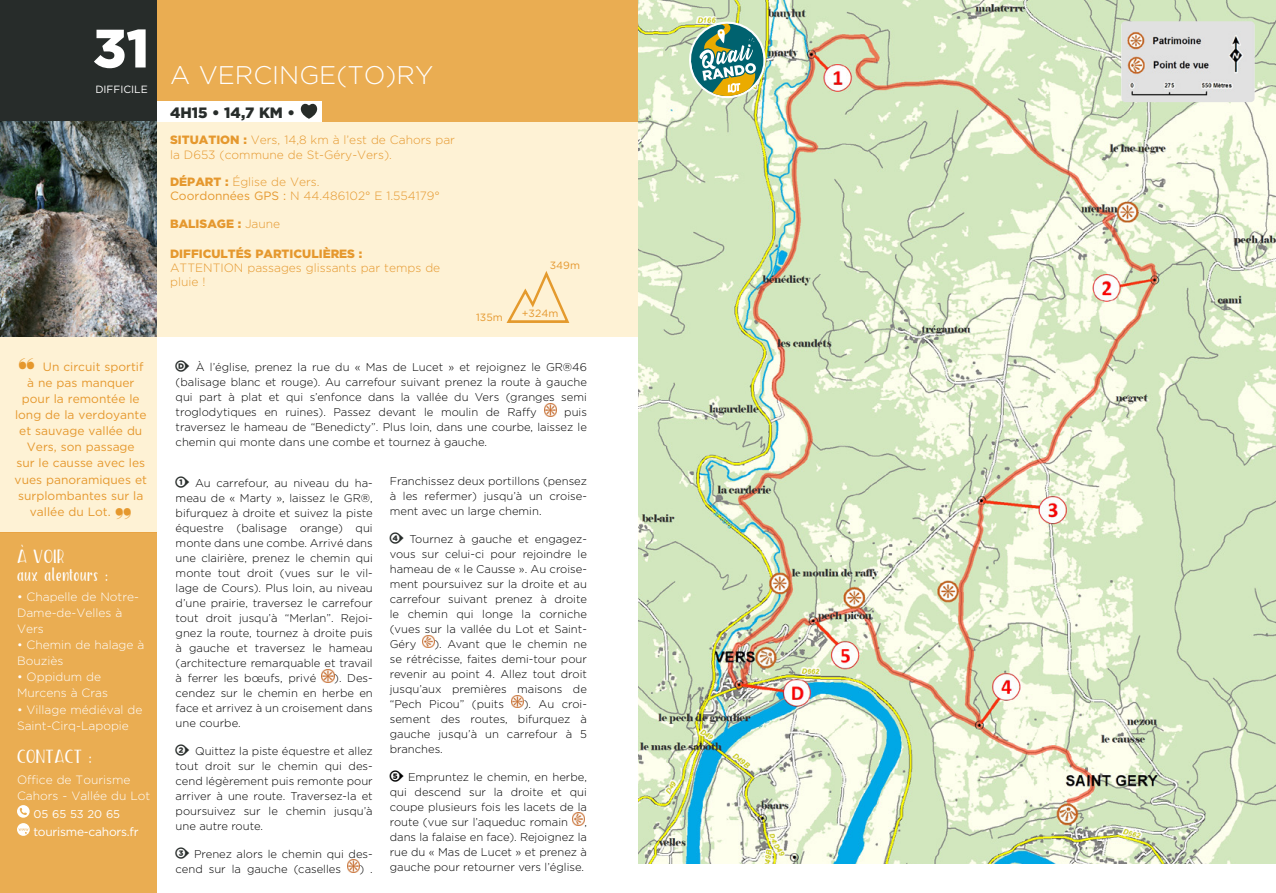
<style>
.page{position:relative;width:1276px;height:893px;background:#fff}
.page>*{position:absolute;margin:0;border:0;box-sizing:border-box;transform-origin:0 0}
.t1{font:900 54px "Gotham HTF";color:#fff}
.t2{font:300 25.5px "Gotham HTF";color:#fff}
.t3{font:900 15px "Gotham HTF";color:#272c2a}
.t4{font:13.5px "The Salvador Condensed";color:#fff}
.t5{font:300 12px/14.4px "Gotham HTF";color:#e5982e}
.t6{font:12px/16px "Gotham HTF";color:#e5982e;text-align:center}
.t7{font:300 12px/16px "Gotham HTF";color:#fff}
.Intro{font:12px "Gotham HTF";letter-spacing:-.02em;color:#fff}
.t8{font:900 12px "Gotham HTF";color:#e5982e}
.Intro-2{font:300 11.25px/15px "Gotham HTF";color:#000;text-align:justify}
.t9{font:11.25px "Gotham HTF";color:#fff}
.t10{font:10.5px "Gotham HTF";color:#e5982e}
.t11{font:10.5px "Gotham HTF";color:#fff}
.s1{font-family:"Arial Unicode MS";font-size:25.5px}
.s2{font-weight:900}
.s3{font-weight:400}
.s4{font-weight:300}
</style>
<div class="page">
<div style="left:0;top:336px;width:157px;height:197px;background:#fef2d5"></div>
<div style="left:0;top:0;width:638px;height:122px;background:#eaad52"></div>
<div style="left:0;top:533px;width:157px;height:360px;background:#eaad52"></div>
<div style="left:157px;top:101px;width:165px;height:21px;background:#fff"></div>
<div style="left:157px;top:122px;width:481px;height:214px;background:#fef2d5"></div>
<div style="left:0;top:0;width:157px;height:122px;background:#272c2a"></div>
<svg style="left:506px;top:271px;width:64px;height:52px"></svg>
<svg style="left:17px;top:805px;width:13px;height:31px"></svg>
<img style="left:0;top:122px;width:157px;height:214px">
<svg style="left:544px;top:403px;width:12px;height:13px"></svg>
<svg style="left:322px;top:669px;width:12px;height:13px"></svg>
<svg style="left:347px;top:860px;width:12px;height:13px"></svg>
<svg style="left:422px;top:635px;width:12px;height:13px"></svg>
<svg style="left:511px;top:695px;width:13px;height:13px"></svg>
<svg style="left:572px;top:813px;width:12px;height:13px"></svg>
<img style="left:638px;top:0;width:638px;height:863px">
<img style="left:1121px;top:21px;width:133px;height:81px">
<svg style="left:301px;top:104px;width:16px;height:15px"></svg>
<img style="left:686px;top:19px;width:82px;height:82px">
<p class="t1" style="left:93px;top:17px;width:58px">31</p>
<p class="t11" style="left:95px;top:84px;width:54px">DIFFICILE</p>
<p class="t6" style="left:15px;top:359px;width:134px"><span class="s1">❝</span> Un circuit sportif à ne pas manquer pour la remontée le long de la verdoyante et sauvage vallée du<br>Vers, son passage<br>sur le causse avec les vues panoramiques et surplombantes sur la vallée du Lot. <span class="s1">❞</span></p>
<p class="t4" style="left:17px;top:550px;width:49px">À VOIR</p>
<p class="t4" style="left:17px;top:568px;width:93px">aux alentours :</p>
<p class="t7" style="left:17px;top:589px;width:124px">• Chapelle de Notre-<br>Dame-de-Velles à<br>Vers</p>
<p class="t7" style="left:17px;top:637px;width:129px">• Chemin de halage à<br>Bouziès</p>
<p class="t7" style="left:17px;top:669px;width:93px">• Oppidum de<br>Murcens à Cras</p>
<p class="t7" style="left:17px;top:701px;width:127px">• Village médiéval de<br>Saint-Cirq-Lapopie</p>
<p class="t4" style="left:17px;top:751px;width:77px">CONTACT :</p>
<p class="t7" style="left:17px;top:771px;width:135px">Office de Tourisme<br>Cahors - Vallée du Lot</p>
<p class="t9" style="left:33px;top:807px;width:88px">05 65 53 20 65</p>
<p class="Intro" style="left:33px;top:825px;width:107px">tourisme-cahors.fr</p>
<p class="t2" style="left:170px;top:61px;width:265px">A VERCINGE(TO)RY</p>
<p class="t3" style="left:170px;top:104px;width:126px">4H15 • 14,7 KM •</p>
<p class="t5" style="left:170px;top:133px;width:286px"><span class="s2">SITUATION :</span> Vers, 14,8 km à l’est de Cahors par la D653 (commune de St-Géry-Vers).</p>
<p class="t5" style="left:170px;top:174px;width:271px"><span class="s2">DÉPART :</span> Église de Vers.<br><span class="s3">Coordonnées GPS :</span> N 44.486102° E 1.554179°</p>
<p class="t8" style="left:170px;top:216px;width:112px">BALISAGE : <span class="s4">Jaune</span></p>
<p class="t5" style="left:170px;top:246px;width:272px"><span class="s2">DIFFICULTÉS PARTICULIÈRES :<br></span>ATTENTION passages glissants par temps de pluie !</p>
<p class="t10" style="left:476px;top:312px;width:28px">135m</p>
<p class="t10" style="left:550px;top:259px;width:32px">349m</p>
<p class="t10" style="left:522px;top:308px;width:38px">+324m</p>
<p class="Intro-2" style="left:176px;top:359px;width:413px;text-indent:20px">À l’église, prenez la rue du « Mas de Lucet » et rejoignez le GR®46 (balisage blanc et rouge). Au carrefour suivant prenez la route à gauche qui part à plat et qui s’enfonce dans la vallée du Vers (granges semi troglodytiques en ruines). Passez devant le moulin de Raffy</p>
<p class="Intro-2" style="left:176px;top:404px;width:413px;text-indent:388px">puis traversez le hameau de “Benedicty”. Plus loin, dans une courbe, laissez le chemin qui monte dans une combe et tournez à gauche.</p>
<p class="Intro-2" style="left:176px;top:476px;width:199px;text-indent:19px">Au carrefour, au niveau du ha&shy;meau de « Marty », laissez le GR®, bifurquez à droite et suivez la piste équestre (balisage orange) qui monte dans une combe. Arrivé dans une clairière, prenez le chemin qui monte tout droit (vues sur le vil&shy;lage de Cours). Plus loin, au niveau d’une prairie, traversez le carrefour tout droit jusqu’à “Merlan”. Rejoi&shy;gnez la route, tournez à droite puis à gauche et traversez le hameau (architecture remarquable et travail à ferrer les bœufs, privé</p>
<p class="Intro-2" style="left:390px;top:473px;width:199px">Franchissez deux portillons (pensez à les refermer) jusqu’à un croise&shy;ment avec un large chemin.</p>
<p class="Intro-2" style="left:390px;top:531px;width:199px;text-indent:20px">Tournez à gauche et engagez&shy;vous sur celui-ci pour rejoindre le hameau de « le Causse ». Au croise&shy;ment poursuivez sur la droite et au carrefour suivant prenez à droite le chemin qui longe la corniche (vues sur la vallée du Lot et Saint-Géry</p>
<p class="Intro-2" style="left:390px;top:636px;width:199px;text-indent:45px">). Avant que le chemin ne se rétrécisse, faites demi-tour pour revenir au point 4. Allez tout droit jusqu’aux premières maisons de “Pech Picou” (puits</p>
<p class="Intro-2" style="left:176px;top:671px;width:199px;text-indent:158px">). Des&shy;cendez sur le chemin en herbe en face et arrivez à un croisement dans une courbe.</p>
<p class="Intro-2" style="left:176px;top:743px;width:199px;text-indent:19px">Quittez la piste équestre et allez tout droit sur le chemin qui des&shy;cend légèrement puis remonte pour arriver à une route. Traversez-la et poursuivez sur le chemin jusqu’à une autre route.</p>
<p class="Intro-2" style="left:176px;top:846px;width:199px;text-indent:18px">Prenez alors le chemin qui des&shy;cend sur la gauche (caselles</p>
<p class="Intro-2" style="left:390px;top:696px;width:199px;text-indent:134px">). Au croi&shy;sement des routes, bifurquez à gauche jusqu’à un carrefour à 5 branches.</p>
<p class="Intro-2" style="left:390px;top:769px;width:199px;text-indent:18px">Empruntez le chemin, en herbe, qui descend sur la droite et qui coupe plusieurs fois les lacets de la route (vue sur l’aqueduc romain</p>
<p class="Intro-2" style="left:390px;top:814px;width:199px;text-indent:195px">, dans la falaise en face). Rejoignez la rue du « Mas de Lucet » et prenez à gauche pour retourner vers l’église.</p>
<p class="Intro-2" style="left:359px;top:861px;width:15px">) .</p>
</div>
